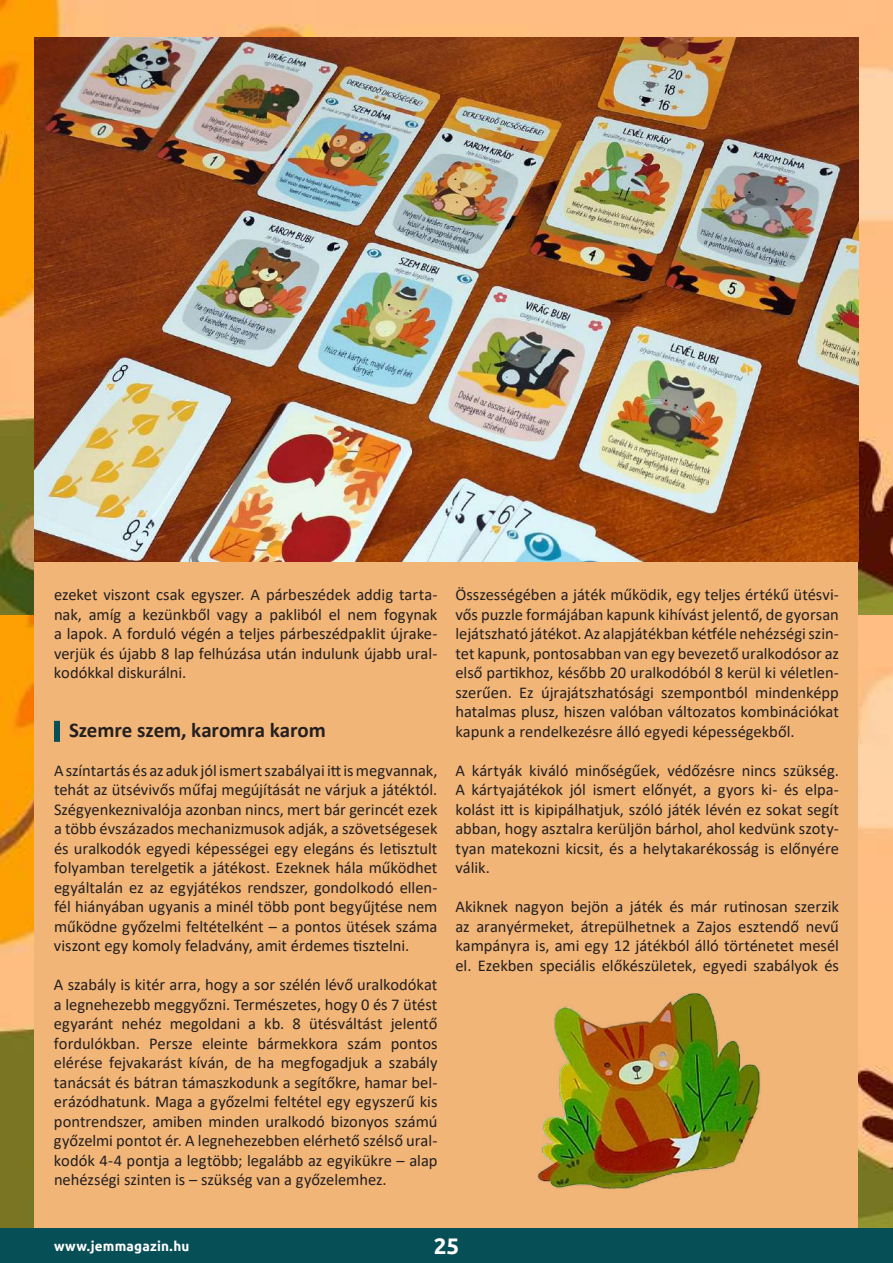
<style>
.page{position:relative;width:893px;height:1263px;background:#fff}
.page>*{position:absolute;margin:0;border:0;box-sizing:border-box;transform-origin:0 0}
.t1{font:700 22.5px "Ubuntu";color:#fff}
.t2{font:700 21px "Calibri";color:#231f20}
.t3{font:16.5px/19.5px "Calibri";letter-spacing:-.005em;color:#231f20;text-align:justify}
.t4{font:700 13.5px "Ubuntu";letter-spacing:.015em;color:#fff}
</style>
<div class="page">
<img style="left:0;top:0;width:893px;height:616px">
<img style="left:0;top:616px;width:893px;height:612px">
<div style="left:35px;top:38px;width:823px;height:1198px;background:#f1b578"></div>
<img style="left:35px;top:38px;width:823px;height:523px">
<div style="left:0;top:1228px;width:893px;height:35px;background:#074f57"></div>
<div style="left:54px;top:721px;width:6px;height:21px;background:#074f57"></div>
<img style="left:538px;top:993px;width:223px;height:196px">
<p class="t3" style="left:54px;top:584px;width:385px">ezeket viszont csak egyszer. A párbeszédek addig tarta&shy;nak, amíg a kezünkből vagy a pakliból el nem fogynak a lapok. A forduló végén a teljes párbeszédpaklit újrake&shy;verjük és újabb 8 lap felhúzása után indulunk újabb ural&shy;kodókkal diskurálni.</p>
<p class="t2" style="left:69px;top:715px;width:258px">Szemre szem, karomra karom</p>
<p class="t3" style="left:54px;top:760px;width:385px">A színtartás és az aduk jól ismert szabályai itt is megvannak, tehát az ütsévivős műfaj megújítását ne várjuk a játéktól.<br>Szégyenkeznivalója azonban nincs, mert bár gerincét ezek a több évszázados mechanizmusok adják, a szövetségesek és uralkodók egyedi képességei egy elegáns és letisztult folyamban terelgetik a játékost. Ezeknek hála működhet egyáltalán ez az egyjátékos rendszer, gondolkodó ellen&shy;fél hiányában ugyanis a minél több pont begyűjtése nem működne győzelmi feltételként – a pontos ütések száma viszont egy komoly feladvány, amit érdemes tisztelni.</p>
<p class="t3" style="left:54px;top:974px;width:385px">A szabály is kitér arra, hogy a sor szélén lévő uralkodókat a legnehezebb meggyőzni. Természetes, hogy 0 és 7 ütést egyaránt nehéz megoldani a kb. 8 ütésváltást jelentő fordulókban. Persze eleinte bármekkora szám pontos elérése fejvakarást kíván, de ha megfogadjuk a szabály tanácsát és bátran támaszkodunk a segítőkre, hamar bel&shy;erázódhatunk. Maga a győzelmi feltétel egy egyszerű kis pontrendszer, amiben minden uralkodó bizonyos számú győzelmi pontot ér. A legnehezebben elérhető szélső ural&shy;kodók 4-4 pontja a legtöbb; legalább az egyikükre – alap nehézségi szinten is – szükség van a győzelemhez.</p>
<p class="t3" style="left:455px;top:584px;width:385px">Összességében a játék működik, egy teljes értékű ütésvi&shy;vős puzzle formájában kapunk kihívást jelentő, de gyorsan lejátszható játékot. Az alapjátékban kétféle nehézségi szin&shy;tet kapunk, pontosabban van egy bevezető uralkodósor az első partikhoz, később 20 uralkodóból 8 kerül ki véletlen&shy;szerűen. Ez újrajátszhatósági szempontból mindenképp hatalmas plusz, hiszen valóban változatos kombinációkat kapunk a rendelkezésre álló egyedi képességekből.</p>
<p class="t3" style="left:455px;top:760px;width:385px">A kártyák kiváló minőségűek, védőzésre nincs szükség.<br>A kártyajátékok jól ismert előnyét, a gyors ki- és elpa&shy;kolást itt is kipipálhatjuk, szóló játék lévén ez sokat segít abban, hogy asztalra kerüljön bárhol, ahol kedvünk szot - tyan matekozni kicsit, és a helytakarékosság is előnyére válik.</p>
<p class="t3" style="left:455px;top:896px;width:385px">Akiknek nagyon bejön a játék és már rutinosan szerzik az aranyérmeket, átrepülhetnek a Zajos esztendő nevű kampányra is, ami egy 12 játékból álló történetet mesél el. Ezekben speciális előkészületek, egyedi szabályok és</p>
<p class="t4" style="left:54px;top:1238px;width:137px">www.jemmagazin.hu</p>
<h1 class="t1" style="left:434px;top:1232px;width:27px">25</h1>
</div>
